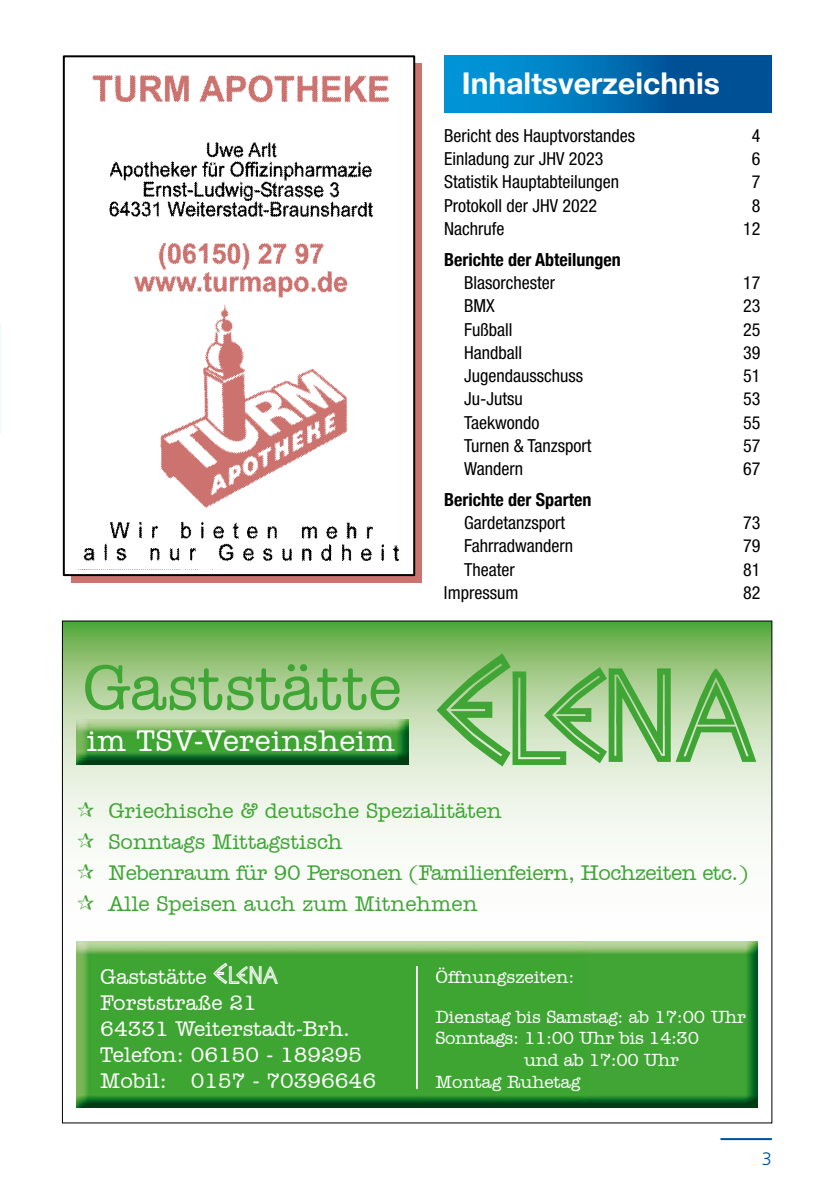
<style>
.page{position:relative;width:840px;height:1191px;background:#fff}
.page>*{position:absolute;margin:0;border:0;box-sizing:border-box;transform-origin:0 0}
.t1{font:170.8px "Basileus";color:#3fa535}
.t2{font:500 65.2px "Amer Typewriter IT Cby BT";color:#3fa535}
.t3{font:32.6px "Basileus";color:#fff}
.t4{font:500 30.8px "Amer Typewriter IT Cby BT";letter-spacing:.01em;color:#fff}
.t5{font:700 30px "Helvetica Neue";color:#fff}
.t6{font:500 21.8px/30.8px "Amer Typewriter IT Cby BT";color:#3fa535}
.t7{font:500 21.8px/26px "Amer Typewriter IT Cby BT";color:#fff}
.t8{font:500 18.2px/39.8px "Amer Typewriter IT Cby BT";letter-spacing:-.01em;color:#fff}
.t9{font:condensed 18px "Helvetica Neue LT Std";color:#000}
.t10{font:700 condensed 18px "Helvetica Neue";color:#000}
.t11{font:300 18px "Frutiger LT Std";color:#005095}
.s1{font-family:"Basileus";font-weight:400;font-size:32.6px}
</style>
<div class="page">
<hr style="left:720px;top:1138px;width:51px;height:2px;background:#005095">
<div style="left:72px;top:63px;width:349px;height:520px;background:linear-gradient(to right,#cc726f,#cc726f)"></div>
<div style="left:64px;top:56px;width:350px;height:519px;background:#fff"></div>
<div style="left:63px;top:55px;width:352px;height:521px;border:2px solid #000"></div>
<img style="left:83px;top:74px;width:316px;height:487px">
<div style="left:444px;top:55px;width:326px;height:57px;background:linear-gradient(to right,#009cdf,#004388)"></div>
<svg style="left:64px;top:622px;width:706px;height:486px"></svg>
<img style="left:76px;top:719px;width:332px;height:45px">
<img style="left:76px;top:941px;width:681px;height:166px">
<hr style="left:416px;top:966px;width:1px;height:123px;background:#fff">
<img style="left:0;top:0;width:1px;height:990px">
<hr style="left:0;top:216px;width:1px;height:109px;background:#fff">
<svg style="left:78px;top:802px;width:16px;height:14px"></svg>
<svg style="left:78px;top:833px;width:16px;height:14px"></svg>
<svg style="left:78px;top:864px;width:16px;height:14px"></svg>
<svg style="left:78px;top:894px;width:16px;height:15px"></svg>
<h2 class="t2" style="left:82px;top:647px;width:320px">Gaststätte</h2>
<h3 class="t4" style="left:87px;top:721px;width:309px">im TSV-Vereinsheim</h3>
<h3 class="t5" style="left:461px;top:60px;width:259px">Inhaltsverzeichnis</h3>
<p class="t9" style="left:444px;top:125px;width:192px">Bericht des Hauptvorstandes</p>
<p class="t9" style="left:751px;top:125px;width:10px">4</p>
<p class="t9" style="left:444px;top:148px;width:161px">Einladung zur JHV 2023</p>
<p class="t9" style="left:751px;top:148px;width:10px">6</p>
<p class="t9" style="left:444px;top:172px;width:176px">Statistik Hauptabteilungen</p>
<p class="t9" style="left:751px;top:172px;width:10px">7</p>
<p class="t9" style="left:444px;top:195px;width:154px">Protokoll der JHV 2022</p>
<p class="t9" style="left:751px;top:195px;width:10px">8</p>
<p class="t9" style="left:444px;top:218px;width:62px">Nachrufe</p>
<p class="t9" style="left:742px;top:218px;width:19px">12</p>
<p class="t10" style="left:444px;top:244px;width:178px">Berichte der Abteilungen</p>
<p class="t9" style="left:464px;top:272px;width:92px">Blasorchester</p>
<p class="t9" style="left:742px;top:272px;width:19px">17</p>
<p class="t9" style="left:464px;top:295px;width:32px">BMX</p>
<p class="t9" style="left:742px;top:295px;width:19px">23</p>
<p class="t9" style="left:464px;top:319px;width:50px">Fußball</p>
<p class="t9" style="left:742px;top:319px;width:19px">25</p>
<p class="t9" style="left:464px;top:342px;width:59px">Handball</p>
<p class="t9" style="left:742px;top:342px;width:19px">39</p>
<p class="t9" style="left:464px;top:365px;width:120px">Jugendausschuss</p>
<p class="t9" style="left:742px;top:365px;width:19px">51</p>
<p class="t9" style="left:464px;top:388px;width:60px">Ju-Jutsu</p>
<p class="t9" style="left:742px;top:388px;width:19px">53</p>
<p class="t9" style="left:464px;top:412px;width:77px">Taekwondo</p>
<p class="t9" style="left:742px;top:412px;width:19px">55</p>
<p class="t9" style="left:464px;top:435px;width:129px">Turnen &amp; Tanzsport</p>
<p class="t9" style="left:742px;top:435px;width:19px">57</p>
<p class="t9" style="left:464px;top:458px;width:60px">Wandern</p>
<p class="t9" style="left:742px;top:458px;width:19px">67</p>
<p class="t10" style="left:444px;top:484px;width:149px">Berichte der Sparten</p>
<p class="t9" style="left:464px;top:512px;width:102px">Gardetanzsport</p>
<p class="t9" style="left:742px;top:512px;width:19px">73</p>
<p class="t9" style="left:464px;top:535px;width:110px">Fahrradwandern</p>
<p class="t9" style="left:742px;top:535px;width:19px">79</p>
<p class="t9" style="left:464px;top:559px;width:52px">Theater</p>
<p class="t9" style="left:742px;top:559px;width:19px">81</p>
<p class="t9" style="left:443px;top:582px;width:76px">Impressum</p>
<p class="t9" style="left:742px;top:582px;width:19px">82</p>
<h1 class="t1" style="left:436px;top:603px;width:323px">Elena</h1>
<p class="t6" style="left:108px;top:795px;width:641px">Griechische &amp; deutsche Spezialitäten<br>Sonntags Mittagstisch<br>Nebenraum für 90 Personen (Familienfeiern, Hochzeiten etc.)<br>Alle Speisen auch zum Mitnehmen</p>
<p class="t7" style="left:100px;top:963px;width:277px">Gaststätte <span class="s1">E l<br></span>Forststraße 21<br>64331 Weiterstadt-Brh.<br>Telefon: 06150 - 189295<br>Mobil: 0157 - 70396646</p>
<p class="t8" style="left:435px;top:956px;width:312px">Öffnungszeiten:<br>Dienstag bis Samstag: ab 17:00 Uhr</p>
<h3 class="t3" style="left:236px;top:953px;width:44px">e na</h3>
<p class="t8" style="left:435px;top:1018px;width:265px">Sonntags: 11:00 Uhr bis 14:30</p>
<p class="t8" style="left:523px;top:1039px;width:156px">und ab 17:00 Uhr</p>
<p class="t8" style="left:435px;top:1061px;width:146px">Montag Ruhetag</p>
<p class="t11" style="left:761px;top:1148px;width:12px">3</p>
</div>
